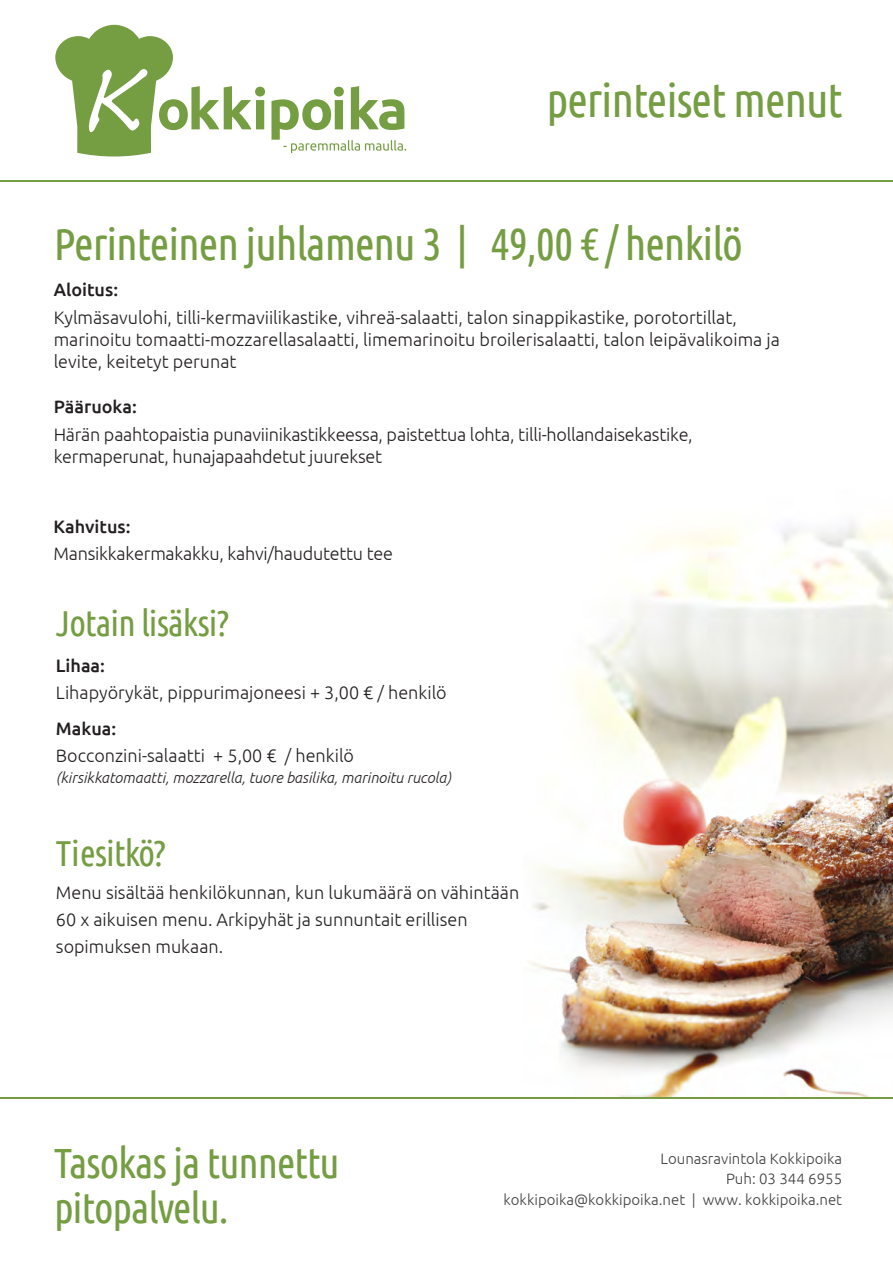
<style>
.page{position:relative;width:893px;height:1263px;background:#fff}
.page>*{position:absolute;margin:0;border:0;box-sizing:border-box;transform-origin:0 0}
.t1{font:47.25px "Ubuntu Condensed";letter-spacing:-.025em;color:#759d42}
.t2{font:45px "Ubuntu Condensed";letter-spacing:-.025em;color:#759d42}
.t3{font:42.15px/45px "Ubuntu Condensed";letter-spacing:-.025em;color:#759d42}
.t4{font:36px "Ubuntu Condensed";letter-spacing:-.025em;color:#759d42}
.t5{font:300 18px/21.6px "Ubuntu";color:#231f20}
.t6{font:500 18px "Ubuntu";color:#231f20}
.t7{font:300 15px/19.2px "Ubuntu";color:#414042;text-align:right}
.t8{font:italic 300 15px "Ubuntu";color:#231f20}
</style>
<div class="page">
<hr style="left:0;top:1097px;width:893px;height:2px;background:#759d42">
<hr style="left:0;top:180px;width:893px;height:2px;background:#759d42">
<svg style="left:55px;top:25px;width:351px;height:132px"></svg>
<img style="left:529px;top:522px;width:364px;height:574px">
<h1 class="t1" style="left:546px;top:71px;width:298px">perinteiset menut</h1>
<h2 class="t2" style="left:54px;top:216px;width:691px">Perinteinen juhlamenu 3 | 49,00 € / henkilö</h2>
<p class="t6" style="left:54px;top:278px;width:66px">Aloitus:</p>
<p class="t5" style="left:54px;top:307px;width:728px">Kylmäsavulohi, tilli-kermaviilikastike, vihreä-salaatti, talon sinappikastike, porotortillat, marinoitu tomaatti-mozzarellasalaatti, limemarinoitu broilerisalaatti, talon leipävalikoima ja levite, keitetyt perunat</p>
<p class="t6" style="left:54px;top:395px;width:85px">Pääruoka:</p>
<p class="t5" style="left:54px;top:424px;width:640px">Härän paahtopaistia punaviinikastikkeessa, paistettua lohta, tilli-hollandaisekastike, kermaperunat, hunajapaahdetut juurekset</p>
<p class="t6" style="left:53px;top:515px;width:79px">Kahvitus:</p>
<p class="t5" style="left:53px;top:542px;width:341px">Mansikkakermakakku, kahvi/haudutettu tee</p>
<h3 class="t4" style="left:56px;top:600px;width:175px">Jotain lisäksi?</h3>
<p class="t6" style="left:56px;top:654px;width:51px">Lihaa:</p>
<p class="t5" style="left:56px;top:681px;width:392px">Lihapyörykät, pippurimajoneesi + 3,00 € / henkilö</p>
<p class="t6" style="left:56px;top:717px;width:62px">Makua:</p>
<p class="t5" style="left:56px;top:744px;width:300px">Bocconzini-salaatti + 5,00 € / henkilö</p>
<p class="t8" style="left:56px;top:768px;width:396px">(kirsikkatomaatti, mozzarella, tuore basilika, marinoitu rucola)</p>
<h3 class="t4" style="left:56px;top:830px;width:111px">Tiesitkö?</h3>
<p class="t5" style="left:56px;top:879px;width:465px;line-height:27px">Menu sisältää henkilökunnan, kun lukumäärä on vähintään<br>60 x aikuisen menu. Arkipyhät ja sunnuntait erillisen sopimuksen mukaan.</p>
<h3 class="t3" style="left:54px;top:1139px;width:287px">Tasokas ja tunnettu pitopalvelu.</h3>
<p class="t7" style="left:661px;top:1149px;width:183px">Lounasravintola Kokkipoika<br>Puh: 03 344 6955</p>
<p class="t7" style="left:503px;top:1190px;width:340px">kokkipoika@kokkipoika.net | www. kokkipoika.net</p>
</div>
